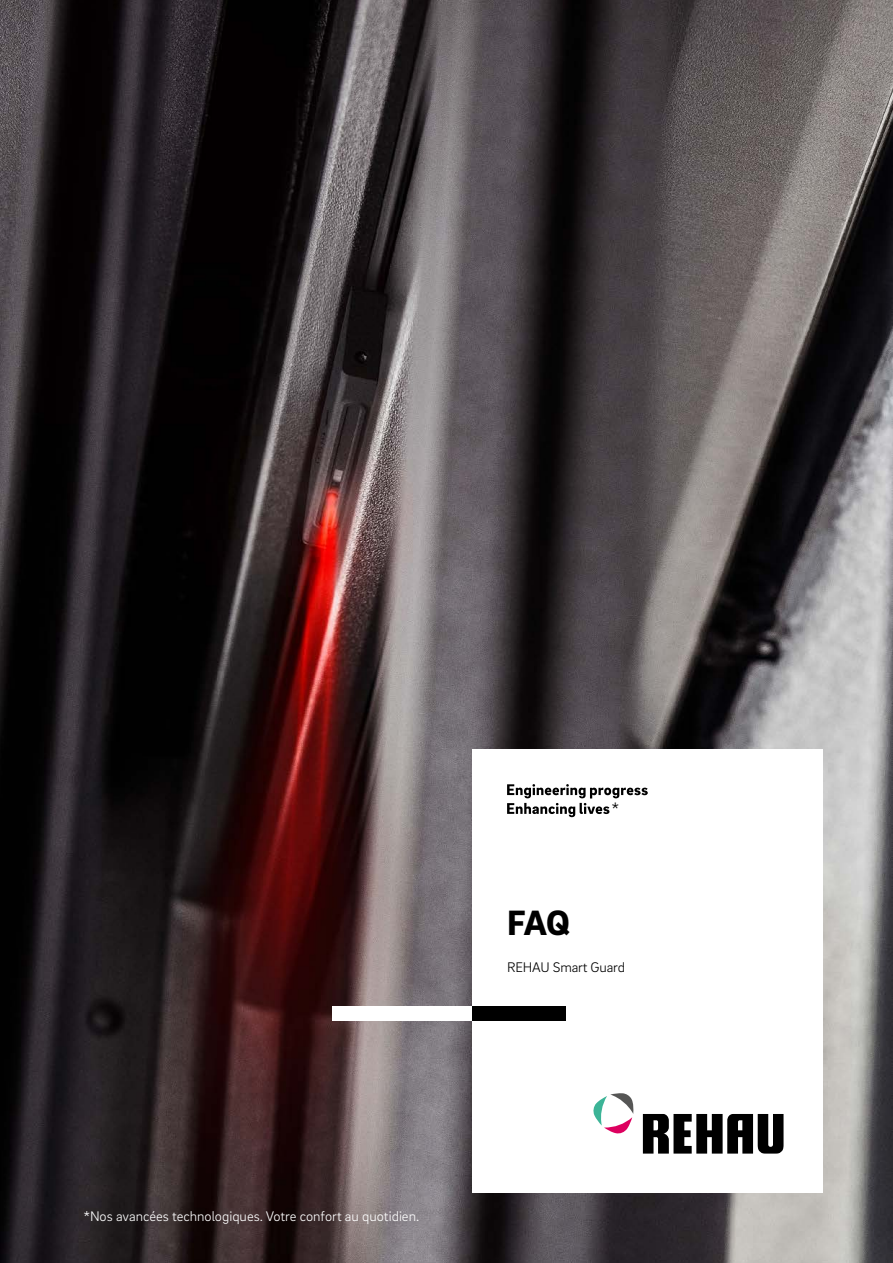
<style>
.page{position:relative;width:893px;height:1263px;background:#fff}
.page>*{position:absolute;margin:0;border:0;box-sizing:border-box;transform-origin:0 0}
.FB__Headline_-_24pt{font:900 36px "Brix Sans";color:#000}
._00__Basic_-_change{font:300 16.5px "Brix Sans";color:#000}
._00__Basic_-_change-2{font:300 14.25px "Brix Sans";color:#fff}
.FB__Body_text_-_9_5p{font:300 14.25px "Brix Sans";letter-spacing:-.01em;color:#000}
</style>
<div class="page">
<img style="left:0;top:0;width:893px;height:1263px">
<div style="left:472px;top:749px;width:351px;height:444px;background:#fff"></div>
<svg style="left:507px;top:784px;width:141px;height:33px"></svg>
<div style="left:332px;top:1006px;width:140px;height:14px;background:#fff"></div>
<div style="left:472px;top:1006px;width:94px;height:14px;background:#000"></div>
<svg style="left:593px;top:1093px;width:41px;height:41px"></svg>
<svg style="left:643px;top:1114px;width:140px;height:39px"></svg>
<p class="_00__Basic_-_change" style="left:611px;top:797px;width:9px">*</p>
<p class="FB__Headline_-_24pt" style="left:507px;top:899px;width:64px">FAQ</p>
<p class="FB__Body_text_-_9_5p" style="left:507px;top:957px;width:119px">REHAU Smart Guard</p>
<p class="_00__Basic_-_change-2" style="left:83px;top:1207px;width:337px">*Nos avancées technologiques. Votre confort au quotidien.</p>
</div>
